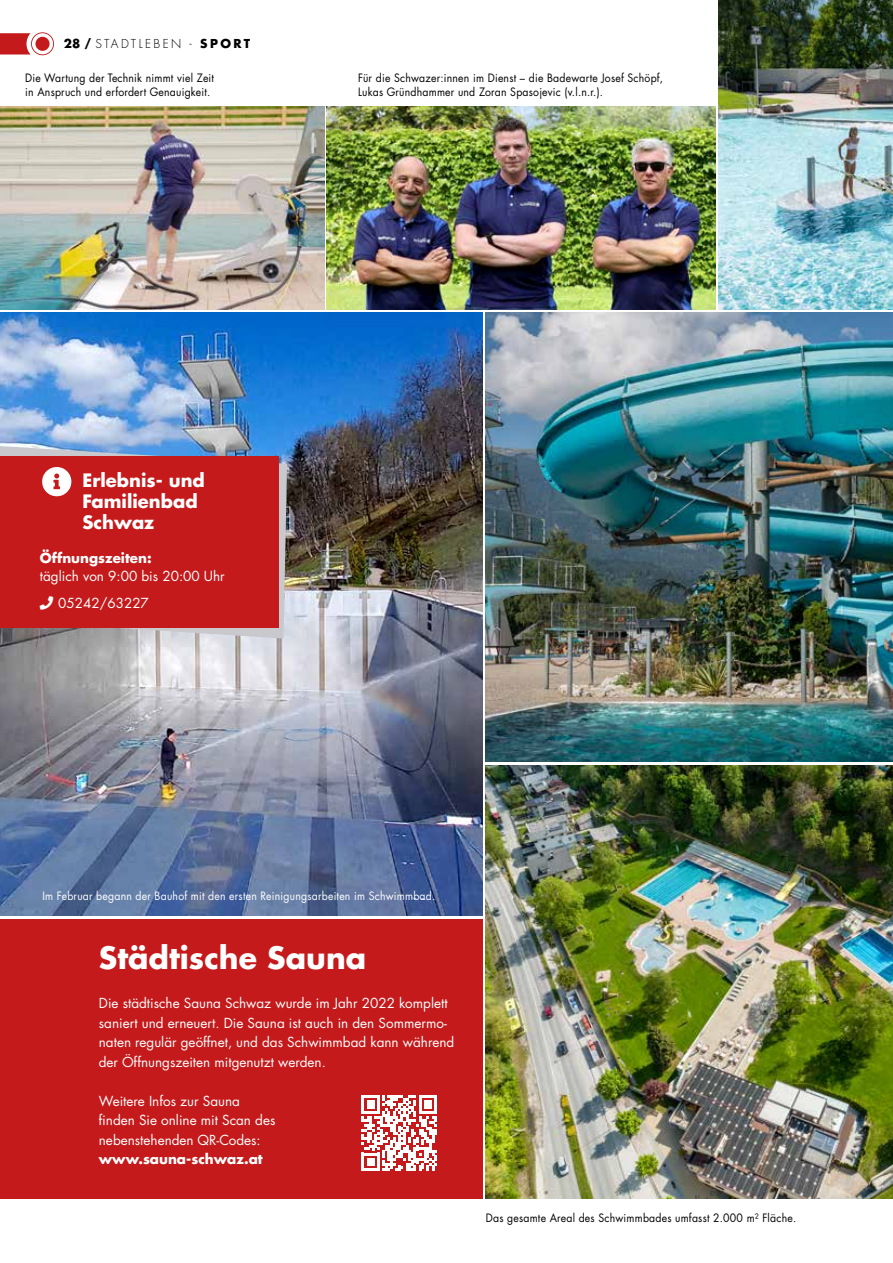
<style>
.page{position:relative;width:893px;height:1263px;background:#fff}
.page>*{position:absolute;margin:0;border:0;box-sizing:border-box;transform-origin:0 0}
.t1{font:700 30px "Futura LT Pro";color:#fff}
.t2{font:700 18px/21px "Futura LT Pro";color:#fff}
.t3{font:13.5px/19.5px "Futura LT Pro";color:#fff}
.t4{font:700 13.5px "Futura LT Pro";color:#fff}
.t5{font:300 12px "Futura LT Pro";letter-spacing:.2em;color:#000}
.t6{font:11.25px/13.5px "Futura LT Pro";letter-spacing:.02em;color:#000;scale:.93 1}
.t7{font:11.25px "Futura LT Pro";letter-spacing:.02em;color:#fff;scale:.93 1}
.s1{font-weight:700}
</style>
<div class="page">
<img style="left:486px;top:765px;width:407px;height:434px">
<img style="left:0;top:106px;width:324px;height:203px">
<img style="left:326px;top:106px;width:389px;height:203px">
<img style="left:719px;top:0;width:174px;height:309px">
<img style="left:486px;top:313px;width:407px;height:449px">
<div style="left:0;top:919px;width:482px;height:280px;background:#c51a1b"></div>
<svg style="left:362px;top:1095px;width:75px;height:76px"></svg>
<img style="left:0;top:313px;width:482px;height:602px">
<img style="left:0;top:446px;width:287px;height:193px">
<div style="left:0;top:456px;width:279px;height:171px;background:#c51a1b"></div>
<svg style="left:42px;top:467px;width:29px;height:29px"></svg>
<svg style="left:0;top:32px;width:54px;height:23px"></svg>
<p class="t5" style="left:64px;top:35px;width:188px"><span class="s1">28 /</span> STADTLEBEN - <span class="s1">SPORT</span></p>
<p class="t6" style="left:25px;top:71px;width:205px">Die Wartung der Technik nimmt viel Zeit in Anspruch und erfordert Genauigkeit.</p>
<p class="t6" style="left:358px;top:71px;width:329px">Für die Schwazer:innen im Dienst – die Badewarte Josef Schöpf,<br>Lukas Gründhammer und Zoran Spasojevic (v.l.n.r.).</p>
<h2 class="t2" style="left:82px;top:469px;width:124px">Erlebnis- und<br>Familienbad<br>Schwaz</h2>
<p class="t4" style="left:40px;top:547px;width:113px">Öffnungszeiten:</p>
<p class="t3" style="left:40px;top:566px;width:186px">täglich von 9:00 bis 20:00 Uhr</p>
<p class="t3" style="left:40px;top:593px;width:111px">★ 05242/63227</p>
<p class="t7" style="left:43px;top:888px;width:424px">Im Februar begann der Bauhof mit den ersten Reinigungsarbeiten im Schwimmbad.</p>
<h1 class="t1" style="left:99px;top:935px;width:269px">Städtische Sauna</h1>
<p class="t3" style="left:99px;top:993px;width:357px">Die städtische Sauna Schwaz wurde im Jahr 2022 komplett saniert und erneuert. Die Sauna ist auch in den Sommermo&shy;naten regulär geöffnet, und das Schwimmbad kann während der Öffnungszeiten mitgenutzt werden.</p>
<p class="t3" style="left:99px;top:1091px;width:178px">Weitere Infos zur Sauna finden Sie online mit Scan des nebenstehenden QR-Codes:</p>
<p class="t4" style="left:99px;top:1149px;width:165px">www.sauna-schwaz.at</p>
<p class="t6" style="left:486px;top:1210px;width:335px">Das gesamte Areal des Schwimmbades umfasst 2.000 m² Fläche.</p>
</div>
